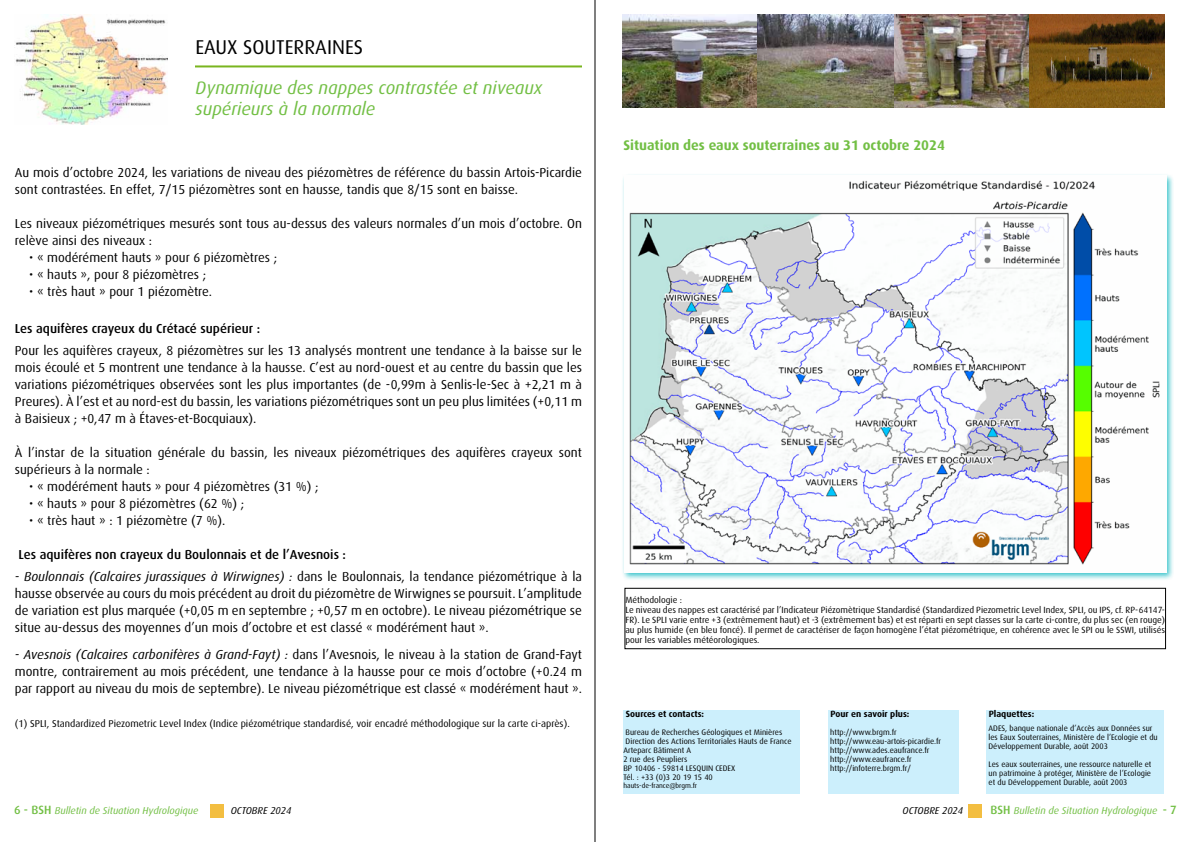
<style>
.page{position:relative;width:1191px;height:842px;background:#fff}
.page>*{position:absolute;margin:0;border:0;box-sizing:border-box;transform-origin:0 0}
.t1{font:20px "Dax OT";color:#000}
.t2{font:italic 18px/21.6px "Dax OT";color:#72bf44}
.t3{font:700 14px "Dax OT";color:#72bf44}
.t4{font:13px/17px "Dax OT";color:#000}
.t5{font:500 13px "Dax OT";color:#000}
.t6{font:10px "Dax OT";color:#000}
.t7{font:italic 10px "Dax OT";color:#72bf44}
.t8{font:italic 10px "Dax OT";color:#000}
.t9{font:9px/10px "Dax OT";color:#000}
.t10{font:700 9px "Dax OT";color:#000}
.t11{font:8px/9px "Dax OT";color:#000}
.t12{font:7px "Dax OT";color:#000}
.s1{font-style:italic}
.s2{font-weight:500;font-style:normal;font-size:12px}
</style>
<div class="page">
<div style="left:211px;top:805px;width:13px;height:13px;background:#f3be41"></div>
<div style="left:968px;top:805px;width:13px;height:13px;background:#f3be41"></div>
<div style="left:623px;top:710px;width:176px;height:84px;background:#cceffc"></div>
<div style="left:828px;top:710px;width:130px;height:84px;background:#cceffc"></div>
<div style="left:986px;top:710px;width:178px;height:84px;background:#cceffc"></div>
<hr style="left:196px;top:65px;width:385px;height:2px;background:#7ab51f">
<img style="left:15px;top:14px;width:152px;height:111px">
<img style="left:622px;top:14px;width:542px;height:94px">
<div style="left:622px;top:173px;width:552px;height:408px;background:#00b3bd;opacity:.75"></div>
<img style="left:624px;top:176px;width:542px;height:396px">
<div style="left:624px;top:588px;width:542px;height:61px;border:1px solid #000"></div>
<hr style="left:594px;top:0;width:1px;height:842px;background:#000">
<h1 class="t1" style="left:196px;top:36px;width:169px">EAUX SOUTERRAINES</h1>
<h2 class="t2" style="left:196px;top:77px;width:348px">Dynamique des nappes contrastée et niveaux supérieurs à la normale</h2>
<p class="t4" style="left:15px;top:164px;width:568px">Au mois d’octobre 2024, les variations de niveau des piézomètres de référence du bassin Artois-Picardie sont contrastées. En effet, 7/15 piézomètres sont en hausse, tandis que 8/15 sont en baisse.</p>
<p class="t4" style="left:15px;top:215px;width:568px">Les niveaux piézométriques mesurés sont tous au-dessus des valeurs normales d’un mois d’octobre. On relève ainsi des niveaux :</p>
<p class="t4" style="left:29px;top:249px;width:249px">• « modérément hauts » pour 6 piézomètres ;</p>
<p class="t4" style="left:29px;top:266px;width:178px">• « hauts », pour 8 piézomètres ;</p>
<p class="t4" style="left:29px;top:283px;width:184px">• « très haut » pour 1 piézomètre.</p>
<p class="t5" style="left:15px;top:321px;width:247px">Les aquifères crayeux du Crétacé supérieur :</p>
<p class="t4" style="left:15px;top:342px;width:569px;text-align:justify">Pour les aquifères crayeux, 8 piézomètres sur les 13 analysés montrent une tendance à la baisse sur le mois écoulé et 5 montrent une tendance à la hausse. C’est au nord-ouest et au centre du bassin que les variations piézométriques observées sont les plus importantes (de -0,99m à Senlis-le-Sec à +2,21 m à Preures). À l’est et au nord-est du bassin, les variations piézométriques sont un peu plus limitées (+0,11 m à Baisieux ; +0,47 m à Étaves-et-Bocquiaux).</p>
<p class="t4" style="left:15px;top:444px;width:568px">À l’instar de la situation générale du bassin, les niveaux piézométriques des aquifères crayeux sont supérieurs à la normale :</p>
<p class="t4" style="left:29px;top:478px;width:291px">• « modérément hauts » pour 4 piézomètres (31 %) ;</p>
<p class="t4" style="left:29px;top:495px;width:216px">• « hauts » pour 8 piézomètres (62 %) ;</p>
<p class="t4" style="left:29px;top:512px;width:198px">• « très haut » : 1 piézomètre (7 %).</p>
<p class="t5" style="left:18px;top:547px;width:329px">Les aquifères non crayeux du Boulonnais et de l’Avesnois :</p>
<p class="t4" style="left:15px;top:568px;width:568px;text-align:justify"><span class="s1">- Boulonnais (Calcaires jurassiques à Wirwignes) :</span> dans le Boulonnais, la tendance piézométrique à la hausse observée au cours du mois précédent au droit du piézomètre de Wirwignes se poursuit. L’amplitude de variation est plus marquée (+0,05 m en septembre ; +0,57 m en octobre). Le niveau piézométrique se situe au-dessus des moyennes d’un mois d’octobre et est classé « modérément haut ».</p>
<p class="t4" style="left:15px;top:646px;width:568px;text-align:justify"><span class="s1">- Avesnois (Calcaires carbonifères à Grand-Fayt) :</span> dans l’Avesnois, le niveau à la station de Grand-Fayt montre, contrairement au mois précédent, une tendance à la hausse pour ce mois d’octobre (+0.24 m par rapport au niveau du mois de septembre). Le niveau piézométrique est classé « modérément haut ».</p>
<p class="t6" style="left:15px;top:718px;width:556px">(1) SPLI, Standardized Piezometric Level Index (Indice piézométrique standardisé, voir encadré méthodologique sur la carte ci-après).</p>
<p class="t3" style="left:623px;top:137px;width:323px">Situation des eaux souterraines au 31 octobre 2024</p>
<p class="t9" style="left:625px;top:595px;width:541px">Méthodologie :<br>Le niveau des nappes est caractérisé par l’Indicateur Piézomètrique Standardisé (Standardized Piezometric Level Index, SPLI, ou IPS, cf. RP-64147- FR). Le SPLI varie entre +3 (extrêmement haut) et -3 (extrêmement bas) et est réparti en sept classes sur la carte ci-contre, du plus sec (en rouge) au plus humide (en bleu foncé). Il permet de caractériser de façon homogène l’état piézométrique, en cohérence avec le SPI ou le SSWI, utilisés pour les variables météorologiques.</p>
<p class="t10" style="left:626px;top:709px;width:80px">Sources et contacts:</p>
<p class="t11" style="left:623px;top:728px;width:170px">Bureau de Recherches Géologiques et Minières<br>Direction des Actions Territoriales Hauts de France<br>Arteparc Bâtiment A<br>2 rue des Peupliers<br>BP 10406 - 59814 LESQUIN CEDEX<br>Tél. : +33 (0)3 20 19 15 40</p>
<p class="t12" style="left:623px;top:782px;width:75px">hauts-de-france@brgm.fr</p>
<p class="t10" style="left:830px;top:709px;width:81px">Pour en savoir plus:</p>
<p class="t11" style="left:830px;top:728px;width:112px">http://www.brgm.fr http://www.eau-artois-picardie.fr http://www.ades.eaufrance.fr http://www.eaufrance.fr http://infoterre.brgm.fr/</p>
<p class="t10" style="left:988px;top:709px;width:47px">Plaquettes:</p>
<p class="t11" style="left:988px;top:724px;width:171px">ADES, banque nationale d’Accès aux Données sur les Eaux Souterraines, Ministère de l’Ecologie et du<br>Développement Durable, août 2003</p>
<p class="t11" style="left:988px;top:760px;width:164px;text-align:justify">Les eaux souterraines, une ressource naturelle et un patrimoine à protéger, Ministère de l’Ecologie et du Développement Durable, août 2003</p>
<p class="t7" style="left:14px;top:805px;width:186px"><span class="s2">6 - BSH</span> Bulletin de Situation Hydrologique</p>
<p class="t8" style="left:231px;top:805px;width:62px">OCTOBRE 2024</p>
<p class="t8" style="left:902px;top:805px;width:62px">OCTOBRE 2024</p>
<p class="t7" style="left:990px;top:805px;width:188px"><span class="s2">BSH</span> Bulletin de Situation Hydrologique <span class="s2">- 7</span></p>
</div>
